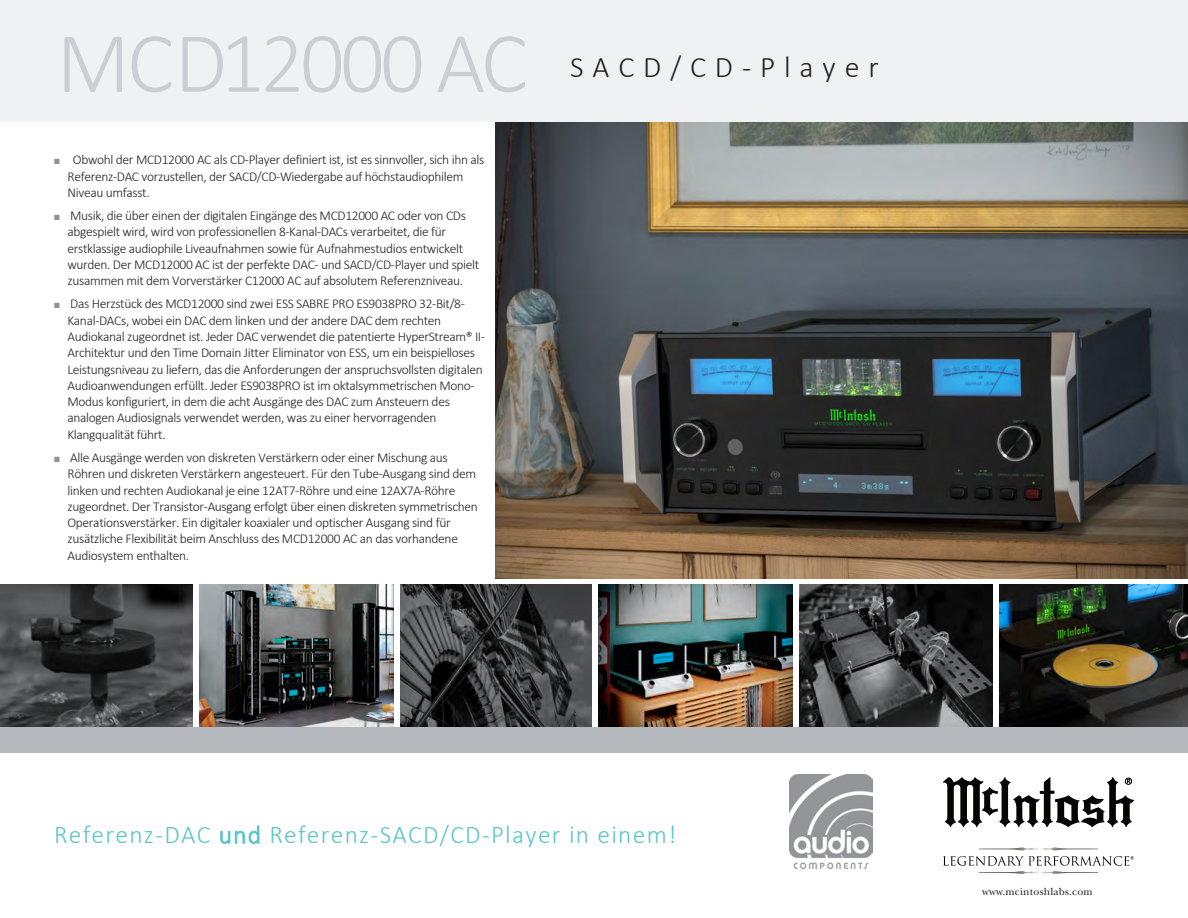
<style>
.page{position:relative;width:1188px;height:918px;background:#fff}
.page>*{position:absolute;margin:0;border:0;box-sizing:border-box;transform-origin:0 0}
.t1{font:300 87px "Calibri";letter-spacing:-.045em;color:#cbced2}
.t2{font:300 30px "Calibri";letter-spacing:.295em;color:#231f20}
.t3{font:300 25.5px "Calibri";letter-spacing:.05em;color:#5ac5c7}
.t4{font:300 13.5px/16.2px "Calibri";letter-spacing:-.025em;color:#231f20}
.t5{font:10.65px "New Baskerville Std";letter-spacing:.02em;color:#231f20}
.s1{color:#8f959d}
</style>
<div class="page">
<img style="left:496px;top:122px;width:692px;height:457px">
<div style="left:0;top:0;width:1188px;height:122px;background:#f0f1f3"></div>
<svg style="left:943px;top:777px;width:191px;height:50px"></svg>
<svg style="left:943px;top:847px;width:191px;height:27px"></svg>
<img style="left:200px;top:585px;width:193px;height:142px">
<img style="left:1000px;top:585px;width:188px;height:142px">
<svg style="left:0;top:585px;width:193px;height:142px;background:#3f4041"></svg>
<svg style="left:400px;top:585px;width:192px;height:142px;background:#3c3d3e"></svg>
<svg style="left:800px;top:585px;width:192px;height:142px;background:#39393a"></svg>
<img style="left:599px;top:585px;width:194px;height:142px">
<div style="left:0;top:727px;width:1188px;height:26px;background:#b5b9be"></div>
<img style="left:789px;top:774px;width:84px;height:95px">
<p class="t1" style="left:56px;top:9px;width:473px">MCD12000 AC</p>
<p class="t4" style="left:68px;top:151px;width:418px;text-indent:-14px"><span class="s1">■</span> Obwohl der MCD12000 AC als CD-Player definiert ist, ist es sinnvoller, sich ihn als<br>Referenz-DAC vorzustellen, der SACD/CD-Wiedergabe auf höchstaudiophilem<br>Niveau umfasst.</p>
<p class="t4" style="left:67px;top:207px;width:413px;text-indent:-13px"><span class="s1">■</span> Musik, die über einen der digitalen Eingänge des MCD12000 AC oder von CDs abgespielt wird, wird von professionellen 8-Kanal-DACs verarbeitet, die für erstklassige audiophile Liveaufnahmen sowie für Aufnahmestudios entwickelt wurden. Der MCD12000 AC ist der perfekte DAC- und SACD/CD-Player und spielt zusammen mit dem Vorverstärker C12000 AC auf absolutem Referenzniveau.</p>
<p class="t4" style="left:68px;top:295px;width:419px;text-indent:-14px"><span class="s1">■</span> Das Herzstück des MCD12000 sind zwei ESS SABRE PRO ES9038PRO 32-Bit/8- Kanal-DACs, wobei ein DAC dem linken und der andere DAC dem rechten Audiokanal zugeordnet ist. Jeder DAC verwendet die patentierte HyperStream® II-Architektur und den Time Domain Jitter Eliminator von ESS, um ein beispielloses Leistungsniveau zu liefern, das die Anforderungen der anspruchsvollsten digitalen Audioanwendungen erfüllt. Jeder ES9038PRO ist im oktalsymmetrischen Mono-Modus konfiguriert, in dem die acht Ausgänge des DAC zum Ansteuern des analogen Audiosignals verwendet werden, was zu einer hervorragenden Klangqualität führt.</p>
<p class="t4" style="left:68px;top:449px;width:412px;text-indent:-13px"><span class="s1">■</span> Alle Ausgänge werden von diskreten Verstärkern oder einer Mischung aus Röhren und diskreten Verstärkern angesteuert. Für den Tube-Ausgang sind dem linken und rechten Audiokanal je eine 12AT7-Röhre und eine 12AX7A-Röhre zugeordnet. Der Transistor-Ausgang erfolgt über einen diskreten symmetrischen Operationsverstärker. Ein digitaler koaxialer und optischer Ausgang sind für zusätzliche Flexibilität beim Anschluss des MCD12000 AC an das vorhandene Audiosystem enthalten.</p>
<p class="t2" style="left:570px;top:48px;width:310px">SACD/CD-Player</p>
<p class="t3" style="left:54px;top:819px;width:624px">Referenz-DAC und Referenz-SACD/CD-Player in einem!</p>
<p class="t5" style="left:982px;top:885px;width:112px">www.mcintoshlabs.com</p>
</div>
